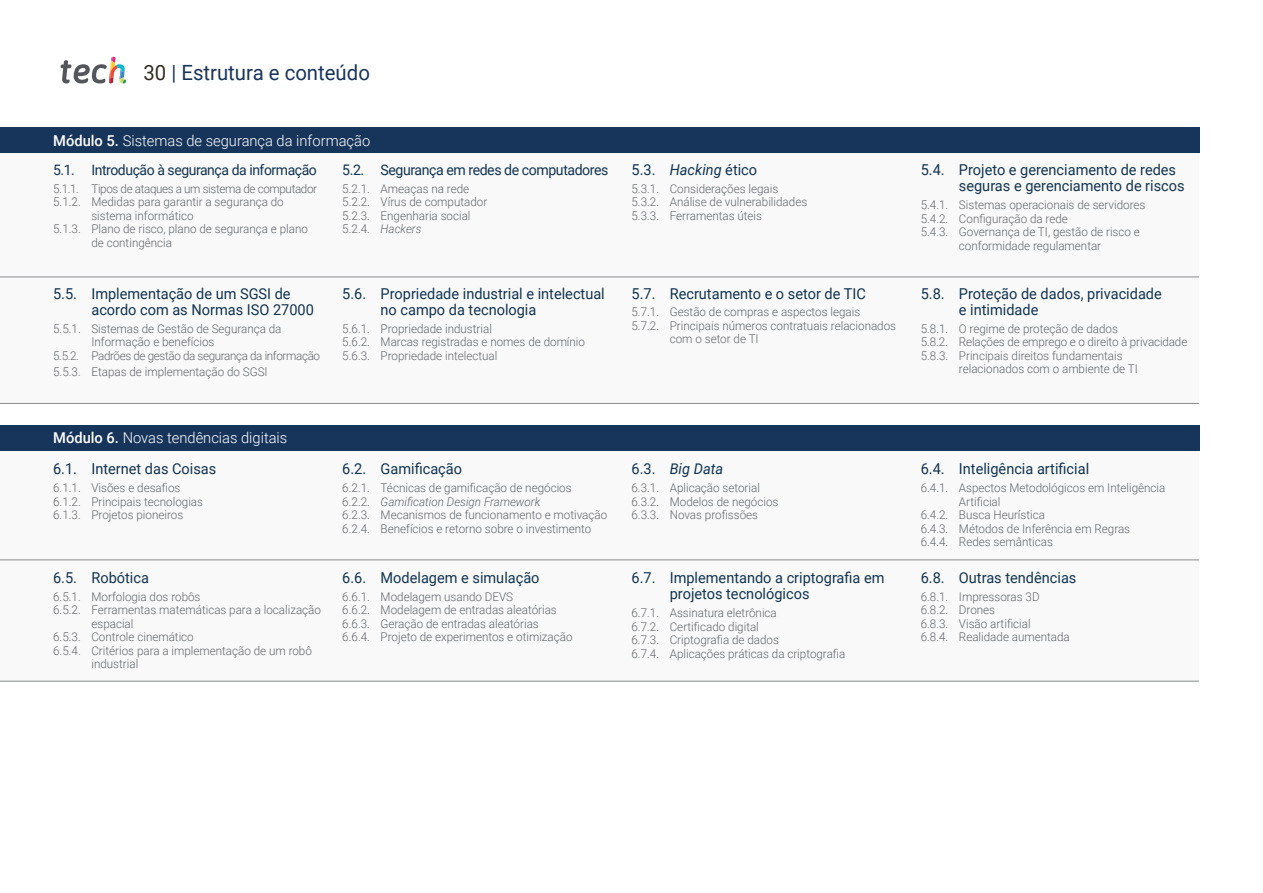
<style>
.page{position:relative;width:1263px;height:893px;background:#fff}
.page>*{position:absolute;margin:0;border:0;box-sizing:border-box;transform-origin:0 0}
.t1{font:21px "Roboto";color:#1a355c}
.t2{font:15px/16.5px "Roboto";color:#123352}
.t3{font:300 15px "Roboto";color:#fff}
.t4{font:italic 15px "Roboto";color:#123352}
.t5{font:14.55px "Roboto";letter-spacing:-.03em;color:#123352}
.t6{font:14.4px "Roboto";letter-spacing:-.03em;color:#123352}
.t7{font:300 12px/13.5px "Roboto";color:#61646a}
.t8{font:300 12px "Roboto";letter-spacing:-.03em;color:#61646a}
.s1{color:#312e20}
.s2{font-weight:500}
.s3{font-style:italic}
.s4{font-style:normal}
</style>
<div class="page">
<div style="left:0;top:450px;width:1199px;height:231px;background:#f8f9f8"></div>
<svg style="left:61px;top:57px;width:65px;height:27px"></svg>
<hr style="left:0;top:681px;width:1199px;height:1px;background:#878a8e">
<hr style="left:0;top:560px;width:1199px;height:1px;background:#878a8e">
<div style="left:0;top:153px;width:1199px;height:251px;background:#f8f9f8"></div>
<hr style="left:0;top:403px;width:1199px;height:1px;background:#878a8e">
<div style="left:0;top:128px;width:1199px;height:25px;background:#17355b"></div>
<hr style="left:0;top:277px;width:1199px;height:1px;background:#878a8e">
<div style="left:0;top:425px;width:1199px;height:25px;background:#17355b"></div>
<h1 class="t1" style="left:144px;top:57px;width:228px"><span class="s1">30</span> | Estrutura e conteúdo</h1>
<p class="t3" style="left:53px;top:130px;width:319px"><span class="s2">Módulo 5.</span> Sistemas de segurança da informação</p>
<p class="t6" style="left:53px;top:160px;width:265px">5.1. Introdução à segurança da informação</p>
<p class="t8" style="left:53px;top:180px;width:265px">5.1.1. Tipos de ataques a um sistema de computador</p>
<p class="t7" style="left:53px;top:195px;width:232px">5.1.2. Medidas para garantir a segurança do</p>
<p class="t7" style="left:91px;top:208px;width:104px">sistema informático</p>
<p class="t7" style="left:53px;top:222px;width:256px">5.1.3. Plano de risco, plano de segurança e plano</p>
<p class="t7" style="left:91px;top:235px;width:82px">de contingência</p>
<p class="t2" style="left:91px;top:284px;width:224px;text-indent:-38px">5.5. Implementação de um SGSI de acordo com as Normas ISO 27000</p>
<p class="t7" style="left:53px;top:321px;width:230px">5.5.1. Sistemas de Gestão de Segurança da</p>
<p class="t7" style="left:91px;top:335px;width:125px">Informação e benefícios</p>
<p class="t8" style="left:53px;top:347px;width:268px">5.5.2. Padrões de gestão da segurança da informação</p>
<p class="t7" style="left:53px;top:365px;width:216px">5.5.3. Etapas de implementação do SGSI</p>
<p class="t3" style="left:53px;top:427px;width:236px"><span class="s2">Módulo 6.</span> Novas tendências digitais</p>
<p class="t2" style="left:53px;top:460px;width:165px">6.1. Internet das Coisas</p>
<p class="t7" style="left:53px;top:481px;width:151px">6.1.1. Visões e desafios<br>6.1.2. Principais tecnologias<br>6.1.3. Projetos pioneiros</p>
<p class="t2" style="left:53px;top:569px;width:97px">6.5. Robótica</p>
<p class="t7" style="left:53px;top:589px;width:149px">6.5.1. Morfologia dos robôs</p>
<p class="t7" style="left:53px;top:603px;width:269px">6.5.2. Ferramentas matemáticas para a localização</p>
<p class="t7" style="left:91px;top:616px;width:44px">espacial</p>
<p class="t7" style="left:53px;top:630px;width:142px">6.5.3. Controle cinemático</p>
<p class="t7" style="left:53px;top:643px;width:260px">6.5.4. Critérios para a implementação de um robô</p>
<p class="t7" style="left:91px;top:657px;width:48px">industrial</p>
<p class="t5" style="left:342px;top:160px;width:268px">5.2. Segurança em redes de computadores</p>
<p class="t7" style="left:342px;top:181px;width:146px">5.2.1. Ameaças na rede<br>5.2.2. Vírus de computador<br>5.2.3. Engenharia social<br>5.2.4. <span class="s3">Hackers</span></p>
<p class="t2" style="left:381px;top:284px;width:226px;text-indent:-38px">5.6. Propriedade industrial e intelectual no campo da tecnologia</p>
<p class="t7" style="left:342px;top:321px;width:244px">5.6.1. Propriedade industrial<br>5.6.2. Marcas registradas e nomes de domínio<br>5.6.3. Propriedade intelectual</p>
<p class="t2" style="left:342px;top:460px;width:121px">6.2. Gamificação</p>
<p class="t7" style="left:342px;top:481px;width:266px">6.2.1. Técnicas de gamificação de negócios<br>6.2.2. <span class="s3">Gamification Design Framework<br></span>6.2.3. Mecanismos de funcionamento e motivação 6.2.4. Benefícios e retorno sobre o investimento</p>
<p class="t2" style="left:342px;top:569px;width:199px">6.6. Modelagem e simulação</p>
<p class="t7" style="left:342px;top:589px;width:232px">6.6.1. Modelagem usando DEVS<br>6.6.2. Modelagem de entradas aleatórias 6.6.3. Geração de entradas aleatórias<br>6.6.4. Projeto de experimentos e otimização</p>
<p class="t2" style="left:631px;top:161px;width:127px">5.3. <span class="s3">Hacking</span> ético</p>
<p class="t7" style="left:631px;top:181px;width:177px">5.3.1. Considerações legais<br>5.3.2. Análise de vulnerabilidades<br>5.3.3. Ferramentas úteis</p>
<p class="t2" style="left:631px;top:284px;width:236px">5.7. Recrutamento e o setor de TIC</p>
<p class="t7" style="left:631px;top:305px;width:230px">5.7.1. Gestão de compras e aspectos legais</p>
<p class="t7" style="left:631px;top:318px;width:266px">5.7.2. Principais números contratuais relacionados</p>
<p class="t7" style="left:670px;top:332px;width:90px">com o setor de TI</p>
<p class="t4" style="left:631px;top:459px;width:93px"><span class="s4">6.3.</span> Big Data</p>
<p class="t7" style="left:631px;top:481px;width:148px">6.3.1. Aplicação setorial<br>6.3.2. Modelos de negócios<br>6.3.3. Novas profissões</p>
<p class="t2" style="left:670px;top:569px;width:216px;text-indent:-38px">6.7. Implementando a criptografia em projetos tecnológicos</p>
<p class="t7" style="left:631px;top:606px;width:215px">6.7.1. Assinatura eletrônica<br>6.7.2. Certificado digital<br>6.7.3. Criptografia de dados<br>6.7.4. Aplicações práticas da criptografia</p>
<p class="t2" style="left:959px;top:161px;width:227px;text-indent:-38px">5.4. Projeto e gerenciamento de redes seguras e gerenciamento de riscos</p>
<p class="t7" style="left:921px;top:198px;width:226px">5.4.1. Sistemas operacionais de servidores</p>
<p class="t7" style="left:921px;top:211px;width:149px">5.4.2. Configuração da rede</p>
<p class="t7" style="left:921px;top:225px;width:221px">5.4.3. Governança de TI, gestão de risco e</p>
<p class="t7" style="left:959px;top:238px;width:144px">conformidade regulamentar</p>
<p class="t2" style="left:959px;top:284px;width:204px;text-indent:-38px">5.8. Proteção de dados, privacidade e intimidade</p>
<p class="t7" style="left:921px;top:321px;width:199px">5.8.1. O regime de proteção de dados</p>
<p class="t7" style="left:921px;top:335px;width:268px">5.8.2. Relações de emprego e o direito à privacidade</p>
<p class="t7" style="left:921px;top:348px;width:203px">5.8.3. Principais direitos fundamentais</p>
<p class="t7" style="left:959px;top:362px;width:180px">relacionados com o ambiente de TI</p>
<p class="t2" style="left:921px;top:460px;width:170px">6.4. Inteligência artificial</p>
<p class="t7" style="left:921px;top:481px;width:246px">6.4.1. Aspectos Metodológicos em Inteligência</p>
<p class="t7" style="left:959px;top:494px;width:43px">Artificial</p>
<p class="t7" style="left:921px;top:508px;width:126px">6.4.2. Busca Heurística</p>
<p class="t7" style="left:921px;top:521px;width:211px">6.4.3. Métodos de Inferência em Regras</p>
<p class="t7" style="left:921px;top:535px;width:134px">6.4.4. Redes semânticas</p>
<p class="t2" style="left:921px;top:569px;width:157px">6.8. Outras tendências</p>
<p class="t7" style="left:921px;top:589px;width:151px">6.8.1. Impressoras 3D<br>6.8.2. Drones<br>6.8.3. Visão artificial<br>6.8.4. Realidade aumentada</p>
</div>
